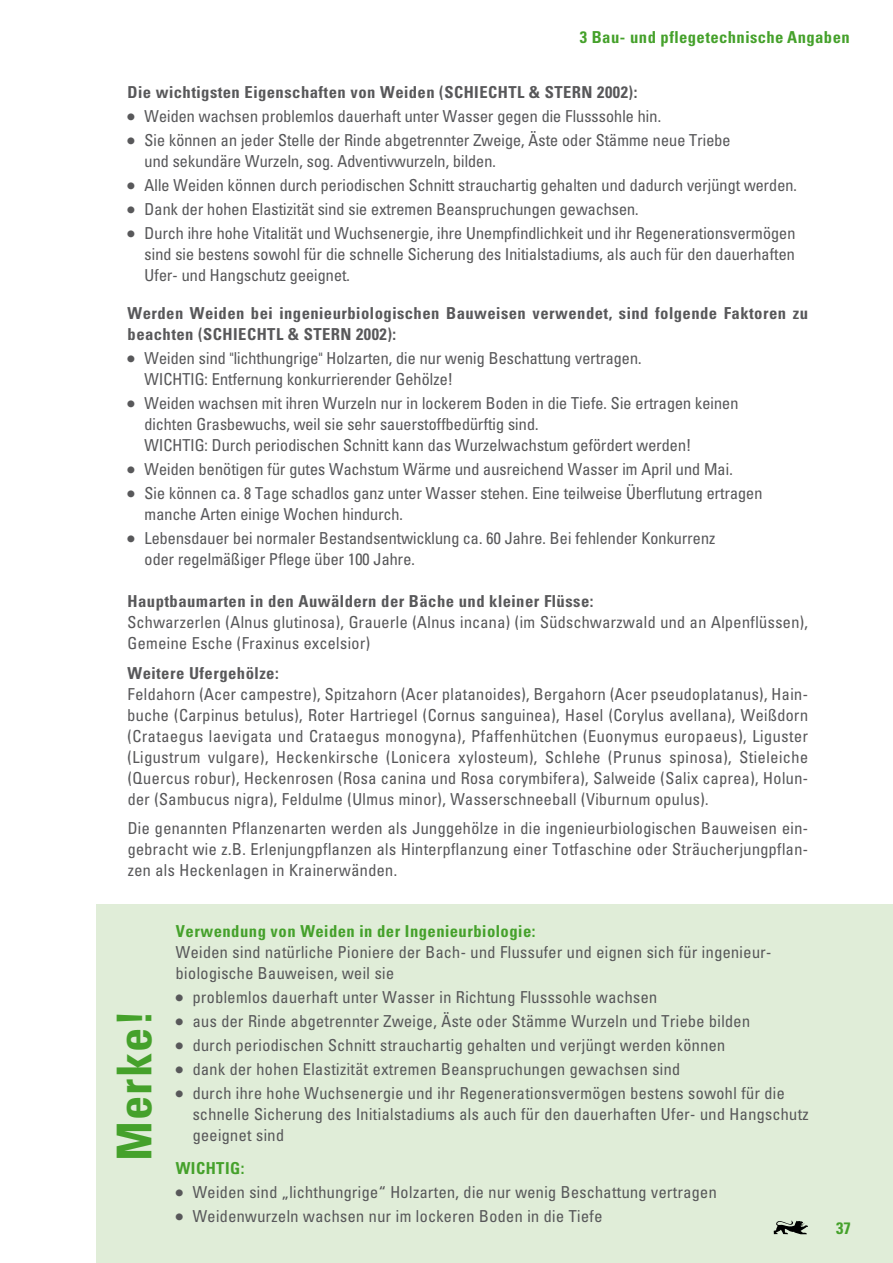
<style>
.page{position:relative;width:893px;height:1263px;background:#fff}
.page>*{position:absolute;margin:0;border:0;box-sizing:border-box;transform-origin:0 0}
.t1{font:700 condensed 48px "Univers S";letter-spacing:.03em;color:#45a12b}
.t2{font:condensed 16.5px/21px "Univers S";letter-spacing:.01em;color:#58585a}
.t3{font:condensed 16.5px/21px "Univers S";letter-spacing:.03em;color:#58585a}
.t4{font:700 condensed 16.5px/21px "Univers S";letter-spacing:.03em;color:#58585a}
.t5{font:700 condensed 16.5px "Univers S";letter-spacing:.03em;color:#45a12b}
.s1{font-size:22.5px}
</style>
<div class="page">
<div style="left:96px;top:904px;width:797px;height:359px;background:#e0edd8"></div>
<svg style="left:774px;top:1220px;width:34px;height:14px"></svg>
<p class="t5" style="left:580px;top:27px;width:271px">3 Bau- und pflegetechnische Angaben</p>
<p class="t4" style="left:128px;top:82px;width:511px">Die wichtigsten Eigenschaften von Weiden (SCHIECHTL &amp; STERN 2002):</p>
<p class="t2" style="left:128px;top:106px;width:535px"><span class="s1">•</span> Weiden wachsen problemlos dauerhaft unter Wasser gegen die Flusssohle hin.</p>
<p class="t2" style="left:145px;top:130px;width:587px;text-indent:-17px"><span class="s1">•</span> Sie können an jeder Stelle der Rinde abgetrennter Zweige, Äste oder Stämme neue Triebe und sekundäre Wurzeln, sog. Adventivwurzeln, bilden.</p>
<p class="t2" style="left:128px;top:175px;width:671px"><span class="s1">•</span> Alle Weiden können durch periodischen Schnitt strauchartig gehalten und dadurch verjüngt werden.</p>
<p class="t2" style="left:128px;top:199px;width:513px"><span class="s1">•</span> Dank der hohen Elastizität sind sie extremen Beanspruchungen gewachsen.</p>
<p class="t2" style="left:145px;top:223px;width:652px;text-align:justify;text-indent:-17px"><span class="s1">•</span> Durch ihre hohe Vitalität und Wuchsenergie, ihre Unempfindlichkeit und ihr Regenerationsvermögen sind sie bestens sowohl für die schnelle Sicherung des Initialstadiums, als auch für den dauerhaften Ufer- und Hangschutz geeignet.</p>
<p class="t4" style="left:128px;top:303px;width:682px">Werden Weiden bei ingenieurbiologischen Bauweisen verwendet, sind folgende Faktoren zu beachten (SCHIECHTL &amp; STERN 2002):</p>
<p class="t2" style="left:145px;top:348px;width:498px;text-indent:-17px"><span class="s1">•</span> Weiden sind "lichthungrige" Holzarten, die nur wenig Beschattung vertragen.<br>WICHTIG: Entfernung konkurrierender Gehölze!</p>
<p class="t2" style="left:145px;top:393px;width:595px;text-indent:-17px"><span class="s1">•</span> Weiden wachsen mit ihren Wurzeln nur in lockerem Boden in die Tiefe. Sie ertragen keinen dichten Grasbewuchs, weil sie sehr sauerstoffbedürftig sind.<br>WICHTIG: Durch periodischen Schnitt kann das Wurzelwachstum gefördert werden!</p>
<p class="t2" style="left:128px;top:459px;width:607px"><span class="s1">•</span> Weiden benötigen für gutes Wachstum Wärme und ausreichend Wasser im April und Mai.</p>
<p class="t2" style="left:145px;top:483px;width:619px;text-indent:-17px"><span class="s1">•</span> Sie können ca. 8 Tage schadlos ganz unter Wasser stehen. Eine teilweise Überflutung ertragen manche Arten einige Wochen hindurch.</p>
<p class="t2" style="left:145px;top:528px;width:572px;text-indent:-17px"><span class="s1">•</span> Lebensdauer bei normaler Bestandsentwicklung ca. 60 Jahre. Bei fehlender Konkurrenz oder regelmäßiger Pflege über 100 Jahre.</p>
<p class="t4" style="left:128px;top:591px;width:467px">Hauptbaumarten in den Auwäldern der Bäche und kleiner Flüsse:</p>
<p class="t3" style="left:128px;top:612px;width:682px">Schwarzerlen (Alnus glutinosa), Grauerle (Alnus incana) (im Südschwarzwald und an Alpenflüssen),<br>Gemeine Esche (Fraxinus excelsior)</p>
<p class="t4" style="left:128px;top:662px;width:153px">Weitere Ufergehölze:</p>
<p class="t2" style="left:128px;top:683px;width:682px;text-align:justify">Feldahorn (Acer campestre), Spitzahorn (Acer platanoides), Bergahorn (Acer pseudoplatanus), Hain&shy;buche (Carpinus betulus), Roter Hartriegel (Cornus sanguinea), Hasel (Corylus avellana), Weißdorn (Crataegus laevigata und Crataegus monogyna), Pfaffenhütchen (Euonymus europaeus), Liguster (Ligustrum vulgare), Heckenkirsche (Lonicera xylosteum), Schlehe (Prunus spinosa), Stieleiche (Quercus robur), Heckenrosen (Rosa canina und Rosa corymbifera), Salweide (Salix caprea), Holun&shy;der (Sambucus nigra), Feldulme (Ulmus minor), Wasserschneeball (Viburnum opulus).</p>
<p class="t2" style="left:128px;top:818px;width:682px;text-align:justify">Die genannten Pflanzenarten werden als Junggehölze in die ingenieurbiologischen Bauweisen ein&shy;gebracht wie z.B. Erlenjungpflanzen als Hinterpflanzung einer Totfaschine oder Sträucherjungpflan&shy;zen als Heckenlagen in Krainerwänden.</p>
<h1 class="t1" style="left:105px;top:1161px;width:153px;rotate:-90deg">Merke!</h1>
<p class="t5" style="left:176px;top:921px;width:361px">Verwendung von Weiden in der Ingenieurbiologie:</p>
<p class="t3" style="left:176px;top:942px;width:597px">Weiden sind natürliche Pioniere der Bach- und Flussufer und eignen sich für ingenieur&shy;biologische Bauweisen, weil sie</p>
<p class="t3" style="left:176px;top:987px;width:483px"><span class="s1">•</span> problemlos dauerhaft unter Wasser in Richtung Flusssohle wachsen</p>
<p class="t3" style="left:176px;top:1011px;width:576px"><span class="s1">•</span> aus der Rinde abgetrennter Zweige, Äste oder Stämme Wurzeln und Triebe bilden</p>
<p class="t3" style="left:176px;top:1035px;width:551px"><span class="s1">•</span> durch periodischen Schnitt strauchartig gehalten und verjüngt werden können</p>
<p class="t3" style="left:176px;top:1059px;width:506px"><span class="s1">•</span> dank der hohen Elastizität extremen Beanspruchungen gewachsen sind</p>
<p class="t3" style="left:193px;top:1083px;width:617px;text-indent:-17px"><span class="s1">•</span> durch ihre hohe Wuchsenergie und ihr Regenerationsvermögen bestens sowohl für die schnelle Sicherung des Initialstadiums als auch für den dauerhaften Ufer- und Hangschutz geeignet sind</p>
<p class="t5" style="left:176px;top:1158px;width:70px">WICHTIG:</p>
<p class="t3" style="left:176px;top:1181px;width:542px"><span class="s1">•</span> Weiden sind „lichthungrige“ Holzarten, die nur wenig Beschattung vertragen</p>
<p class="t3" style="left:176px;top:1205px;width:428px"><span class="s1">•</span> Weidenwurzeln wachsen nur im lockeren Boden in die Tiefe</p>
<p class="t5" style="left:836px;top:1218px;width:16px">37</p>
</div>
